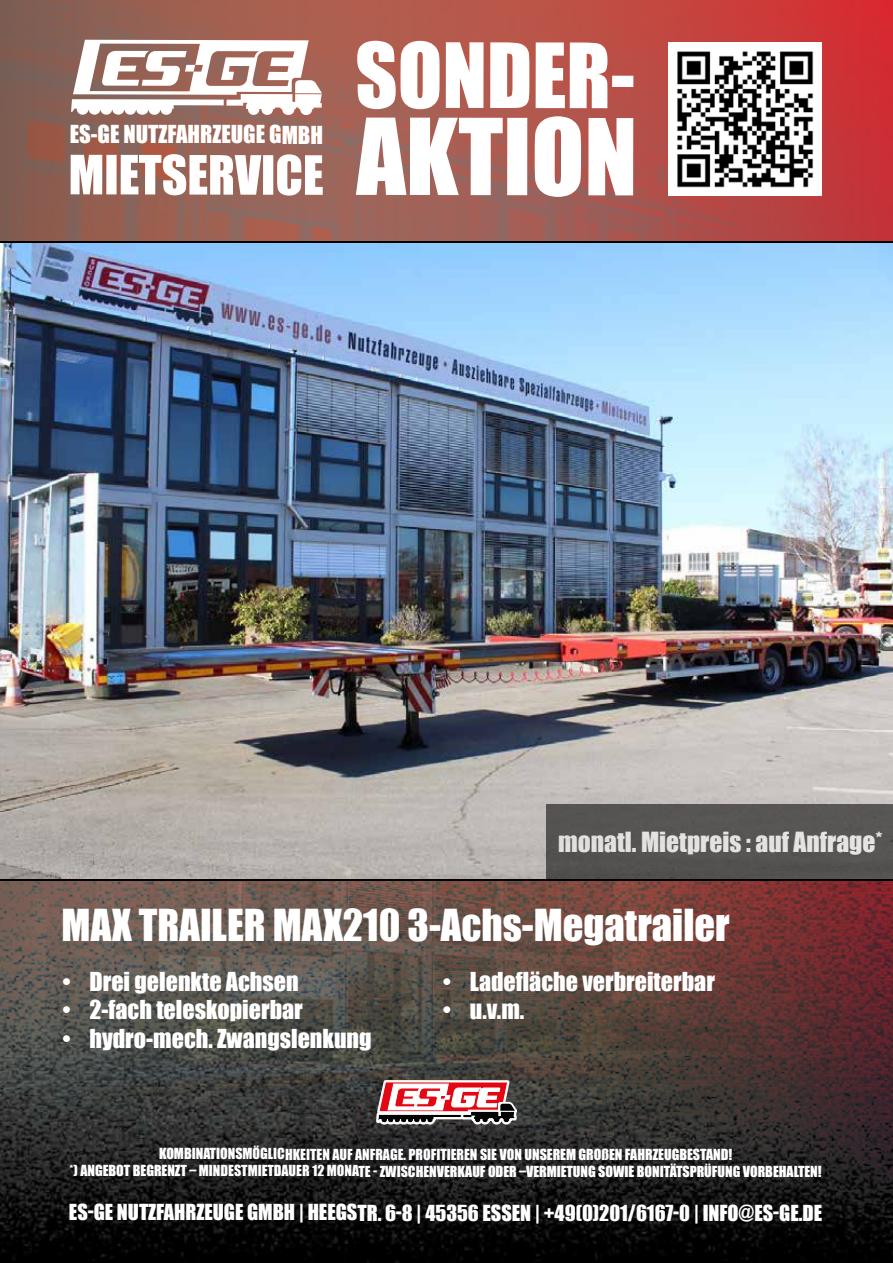
<style>
.page{position:relative;width:893px;height:1263px;background:#fff}
.page>*{position:absolute;margin:0;border:0;box-sizing:border-box;transform-origin:0 0}
.t1{font:97.8px "Impact";color:#fff}
.t2{font:82.95px "Impact";color:#fff}
.t3{font:40.5px "Impact";color:#fff}
.t4{font:25.5px "Impact";color:#fff}
.t5{font:24px "Impact";color:#fff}
.t6{font:22.8px "Impact";color:#fff}
.t7{font:20.4px "Impact";color:#fff}
.t8{font:14.1px/16.8px "Impact";color:#fff;text-align:center}
</style>
<div class="page">
<img style="left:0;top:879px;width:879px;height:384px">
<img style="left:0;top:0;width:893px;height:242px">
<img style="left:0;top:243px;width:893px;height:636px">
<img style="left:668px;top:43px;width:153px;height:153px">
<svg style="left:376px;top:1080px;width:141px;height:45px"></svg>
<hr style="left:0;top:880px;width:893px;height:1px;background:#000">
<hr style="left:0;top:242px;width:893px;height:1px;background:#000">
<div style="left:546px;top:804px;width:347px;height:76px;background:#565453"></div>
<h3 class="t6" style="left:70px;top:117px;width:255px">ES-GE NUTZFAHRZEUGE GMBH</h3>
<h2 class="t2" style="left:355px;top:11px;width:281px">SONDER-</h2>
<h1 class="t1" style="left:356px;top:81px;width:282px">AKTION</h1>
<h3 class="t4" style="left:558px;top:822px;width:326px">monatl. Mietpreis : auf Anfrage*</h3>
<h3 class="t3" style="left:62px;top:893px;width:669px">MAX TRAILER MAX210 3-Achs-Megatrailer</h3>
<h3 class="t5" style="left:63px;top:962px;width:238px">• Drei gelenkte Achsen</h3>
<h3 class="t5" style="left:63px;top:991px;width:242px">• 2-fach teleskopierbar</h3>
<h3 class="t5" style="left:63px;top:1020px;width:310px">• hydro-mech. Zwangslenkung</h3>
<h3 class="t5" style="left:443px;top:962px;width:274px">• Ladefläche verbreiterbar</h3>
<h3 class="t5" style="left:443px;top:991px;width:83px">• u.v.m.</h3>
<p class="t8" style="left:70px;top:1145px;width:753px">KOMBINATIONSMÖGLICHKEITEN AUF ANFRAGE. PROFITIEREN SIE VON UNSEREM GROßEN FAHRZEUGBESTAND!<br>*) ANGEBOT BEGRENZT – MINDESTMIETDAUER 12 MONATE - ZWISCHENVERKAUF ODER –VERMIETUNG SOWIE BONITÄTSPRÜFUNG VORBEHALTEN!</p>
<h3 class="t7" style="left:69px;top:1197px;width:755px">ES-GE NUTZFAHRZEUGE GMBH | HEEGSTR. 6-8 | 45356 ESSEN | +49(0)201/6167-0 | INFO@ES-GE.DE</h3>
</div>
